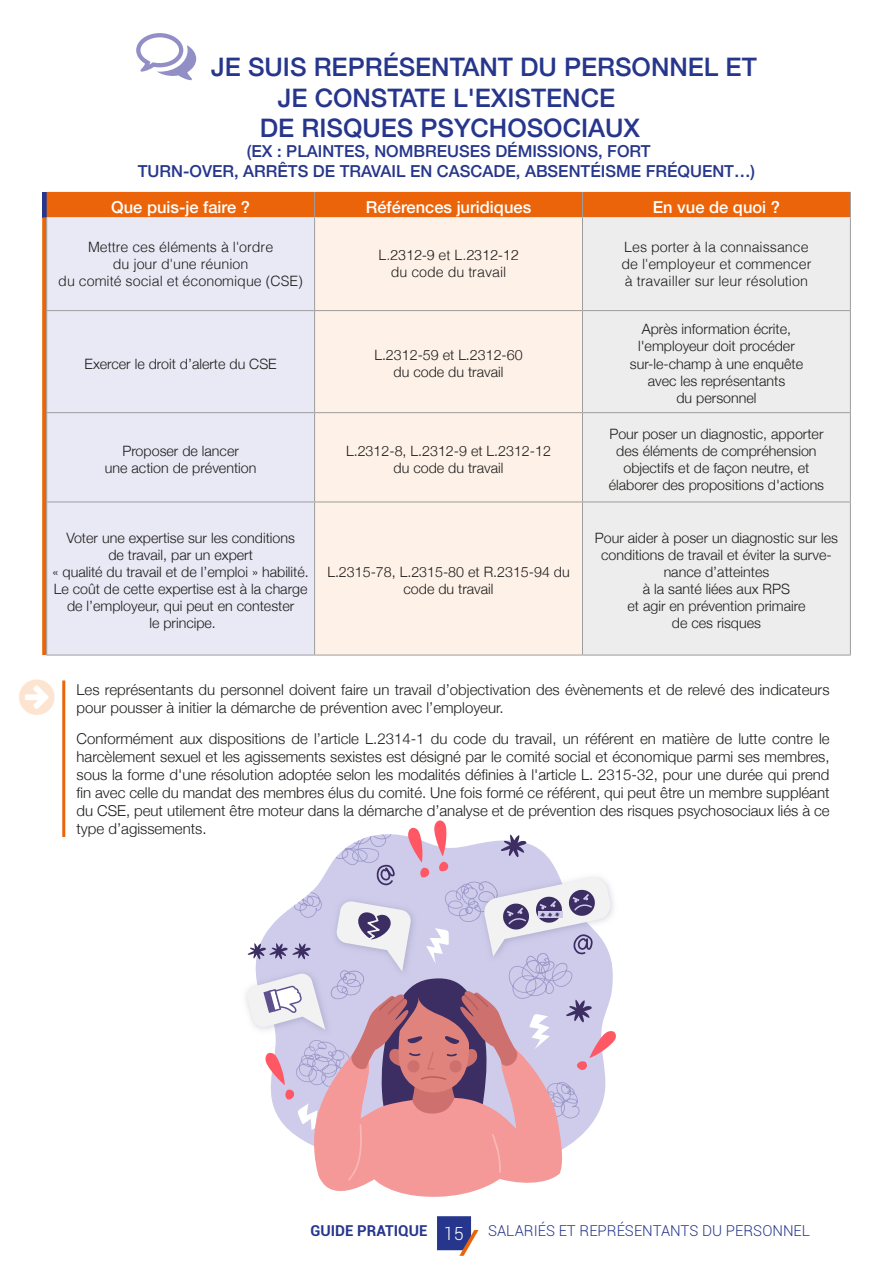
<style>
.page{position:relative;width:893px;height:1263px;background:#fff}
.page>*{position:absolute;margin:0;border:0;box-sizing:border-box;transform-origin:0 0}
.t1{font:500 25.5px "Helvetica Neue";color:#26368c}
.t2{font:500 16.5px/19.8px "Helvetica Neue";color:#26368c;text-align:center}
.t3{font:500 16.5px "Helvetica Neue";color:#fff}
.t4{font:300 15px/18px "Helvetica Neue";color:#1d1d1b}
.t5{font:300 15px "Roboto";color:#26368c}
.t6{font:700 15px "Roboto";color:#26368c}
.t7{font:300 14.25px/17.1px "Helvetica Neue";color:#1d1d1b;text-align:center}
.t8{font:300 14.25px/17.1px "Helvetica";color:#1d1d1b;text-align:center}
.s1{font-weight:300;font-size:18px;color:#fff}
</style>
<div class="page">
<svg style="left:437px;top:1216px;width:41px;height:40px"></svg>
<svg style="left:246px;top:820px;width:370px;height:377px"></svg>
<div style="left:42px;top:192px;width:808px;height:463px;background:#ec6409"></div>
<div style="left:47px;top:217px;width:267px;height:438px;background:#e9e8f5"></div>
<div style="left:315px;top:217px;width:267px;height:438px;background:#fef1e8"></div>
<div style="left:583px;top:217px;width:267px;height:438px;background:#ededed"></div>
<svg style="left:314px;top:192px;width:1px;height:25px"></svg>
<svg style="left:582px;top:192px;width:1px;height:25px"></svg>
<svg style="left:850px;top:192px;width:1px;height:25px"></svg>
<hr style="left:46px;top:217px;width:1px;height:93px;background:#9d9d9d">
<hr style="left:314px;top:217px;width:1px;height:93px;background:#9d9d9d">
<hr style="left:582px;top:217px;width:1px;height:93px;background:#9d9d9d">
<hr style="left:850px;top:217px;width:1px;height:93px;background:#9d9d9d">
<hr style="left:46px;top:310px;width:269px;height:1px;background:#9d9d9d">
<hr style="left:46px;top:311px;width:1px;height:101px;background:#9d9d9d">
<hr style="left:315px;top:310px;width:267px;height:1px;background:#9d9d9d">
<hr style="left:314px;top:311px;width:1px;height:101px;background:#9d9d9d">
<hr style="left:582px;top:310px;width:269px;height:1px;background:#9d9d9d">
<hr style="left:582px;top:311px;width:1px;height:101px;background:#9d9d9d">
<hr style="left:850px;top:311px;width:1px;height:101px;background:#9d9d9d">
<hr style="left:46px;top:412px;width:269px;height:1px;background:#9d9d9d">
<hr style="left:46px;top:413px;width:1px;height:89px;background:#9d9d9d">
<hr style="left:315px;top:412px;width:267px;height:1px;background:#9d9d9d">
<hr style="left:314px;top:413px;width:1px;height:89px;background:#9d9d9d">
<hr style="left:582px;top:412px;width:269px;height:1px;background:#9d9d9d">
<hr style="left:582px;top:413px;width:1px;height:89px;background:#9d9d9d">
<hr style="left:850px;top:413px;width:1px;height:89px;background:#9d9d9d">
<hr style="left:46px;top:502px;width:269px;height:1px;background:#9d9d9d">
<hr style="left:46px;top:502px;width:1px;height:153px;background:#9d9d9d">
<hr style="left:315px;top:502px;width:267px;height:1px;background:#9d9d9d">
<hr style="left:314px;top:502px;width:1px;height:153px;background:#9d9d9d">
<hr style="left:582px;top:502px;width:269px;height:1px;background:#9d9d9d">
<hr style="left:582px;top:502px;width:1px;height:153px;background:#9d9d9d">
<hr style="left:850px;top:502px;width:1px;height:153px;background:#9d9d9d">
<hr style="left:46px;top:655px;width:269px;height:1px;background:#9d9d9d">
<hr style="left:315px;top:655px;width:267px;height:1px;background:#9d9d9d">
<hr style="left:582px;top:655px;width:269px;height:1px;background:#9d9d9d">
<hr style="left:62px;top:680px;width:3px;height:157px;background:#ec6409">
<h1 class="t1" style="left:211px;top:46px;width:547px">JE SUIS REPRÉSENTANT DU PERSONNEL ET</h1>
<h1 class="t1" style="left:278px;top:77px;width:339px">JE CONSTATE L'EXISTENCE</h1>
<h1 class="t1" style="left:260px;top:108px;width:382px">DE RISQUES PSYCHOSOCIAUX</h1>
<p class="t2" style="left:138px;top:140px;width:619px">(EX : PLAINTES, NOMBREUSES DÉMISSIONS, FORT<br>TURN-OVER, ARRÊTS DE TRAVAIL EN CASCADE, ABSENTÉISME FRÉQUENT…)</p>
<p class="t3" style="left:111px;top:194px;width:140px">Que puis-je faire ?</p>
<p class="t3" style="left:366px;top:194px;width:167px">Références juridiques</p>
<p class="t3" style="left:653px;top:194px;width:129px">En vue de quoi ?</p>
<p class="t8" style="left:58px;top:237px;width:246px">Mettre ces éléments à l'ordre<br>du jour d'une réunion<br>du comité social et économique (CSE)</p>
<p class="t8" style="left:378px;top:246px;width:142px">L.2312-9 et L.2312-12 du code du travail</p>
<p class="t8" style="left:621px;top:237px;width:192px;text-align:left">Les porter à la connaissance de l'employeur et commencer à travailler sur leur résolution</p>
<p class="t7" style="left:85px;top:354px;width:194px">Exercer le droit d’alerte du CSE</p>
<p class="t7" style="left:374px;top:345px;width:150px">L.2312-59 et L.2312-60 du code du travail</p>
<p class="t7" style="left:105px;top:441px;width:153px">Proposer de lancer<br>une action de prévention</p>
<p class="t7" style="left:346px;top:441px;width:206px">L.2312-8, L.2312-9 et L.2312-12 du code du travail</p>
<p class="t7" style="left:53px;top:528px;width:258px">Voter une expertise sur les conditions<br>de travail, par un expert<br>« qualité du travail et de l’emploi » habilité.<br>Le coût de cette expertise est à la charge de l’employeur, qui peut en contester<br>le principe.</p>
<p class="t7" style="left:327px;top:562px;width:244px">L.2315-78, L.2315-80 et R.2315-94 du code du travail</p>
<p class="t7" style="left:630px;top:320px;width:175px">Après information écrite, l'employeur doit procéder sur-le-champ à une enquête avec les représentants<br>du personnel</p>
<p class="t7" style="left:609px;top:424px;width:217px">Pour poser un diagnostic, apporter des éléments de compréhension objectifs et de façon neutre, et élaborer des propositions d'actions</p>
<p class="t7" style="left:595px;top:528px;width:245px">Pour aider à poser un diagnostic sur les conditions de travail et éviter la surve&shy;nance d’atteintes<br>à la santé liées aux RPS<br>et agir en prévention primaire<br>de ces risques</p>
<p class="t4" style="left:77px;top:679px;width:754px">Les représentants du personnel doivent faire un travail d’objectivation des évènements et de relevé des indicateurs pour pousser à initier la démarche de prévention avec l’employeur.</p>
<p class="t4" style="left:77px;top:728px;width:755px;text-align:justify">Conformément aux dispositions de l’article L.2314-1 du code du travail, un référent en matière de lutte contre le harcèlement sexuel et les agissements sexistes est désigné par le comité social et économique parmi ses membres, sous la forme d'une résolution adoptée selon les modalités définies à l'article L. 2315-32, pour une durée qui prend fin avec celle du mandat des membres élus du comité. Une fois formé ce référent, qui peut être un membre suppléant du CSE, peut utilement être moteur dans la démarche d’analyse et de prévention des risques psychosociaux liés à ce type d’agissements.</p>
<p class="t6" style="left:311px;top:1220px;width:155px">GUIDE PRATIQUE <span class="s1">15</span></p>
<p class="t5" style="left:488px;top:1220px;width:324px">SALARIÉS ET REPRÉSENTANTS DU PERSONNEL</p>
</div>
